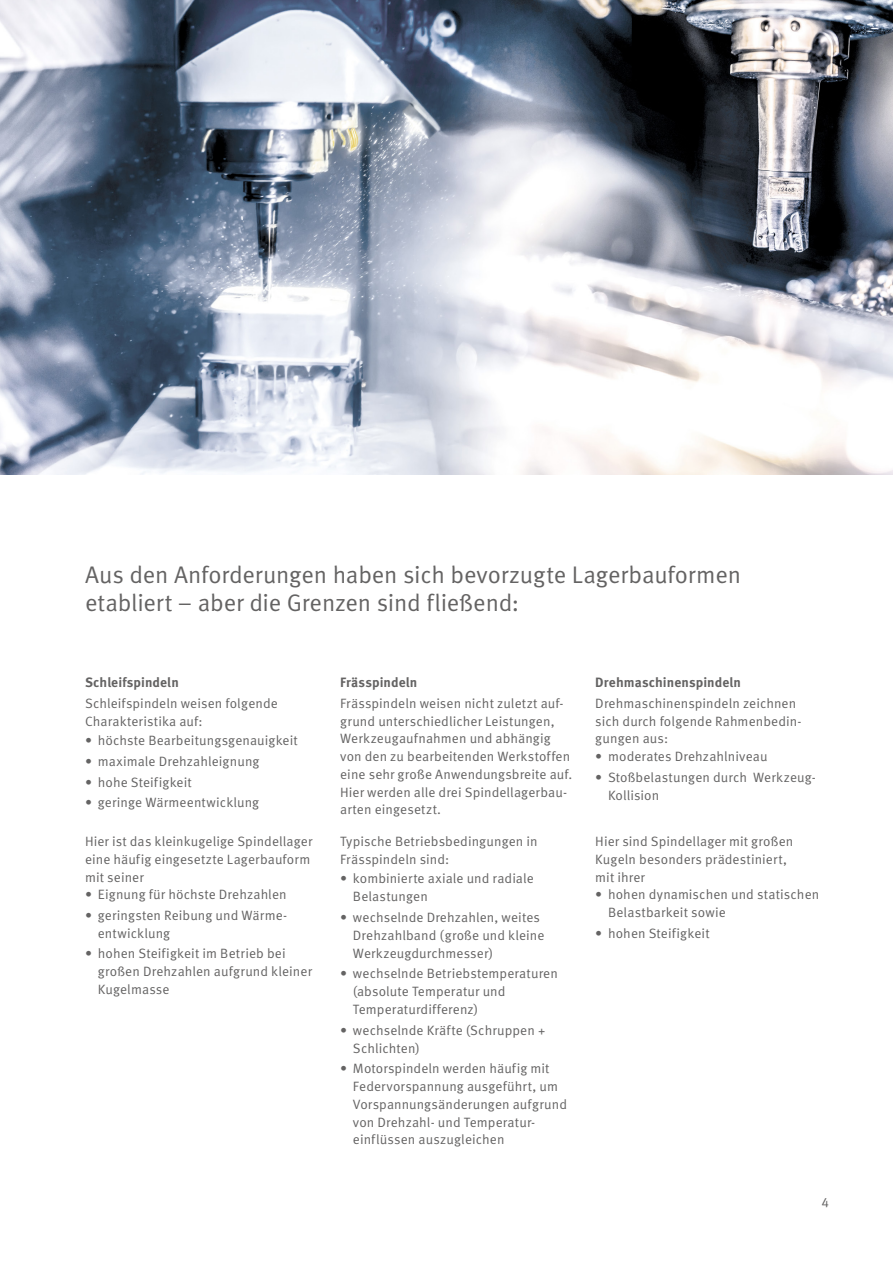
<style>
.page{position:relative;width:893px;height:1263px;background:#fff}
.page>*{position:absolute;margin:0;border:0;box-sizing:border-box;transform-origin:0 0}
.t1{font:24px/28.5px "Schaeffler Meta";letter-spacing:-.01em;color:#646363}
.t2{font:13.5px/17.7px "Schaeffler Meta";letter-spacing:.005em;color:#646363}
.t3{font:700 13.5px "Schaeffler Meta";letter-spacing:.005em;color:#646363}
</style>
<div class="page">
<img style="left:0;top:0;width:893px;height:474px">
<h1 class="t1" style="left:85px;top:560px;width:658px">Aus den Anforderungen haben sich bevorzugte Lagerbauformen etabliert – aber die Grenzen sind fließend:</h1>
<p class="t3" style="left:85px;top:673px;width:95px">Schleifspindeln</p>
<p class="t2" style="left:85px;top:695px;width:194px">Schleifspindeln weisen folgende<br>Charakteristika auf:</p>
<p class="t2" style="left:85px;top:731px;width:214px">• höchste Bearbeitungsgenauigkeit</p>
<p class="t2" style="left:85px;top:752px;width:176px">• maximale Drehzahleignung</p>
<p class="t2" style="left:85px;top:773px;width:108px">• hohe Steifigkeit</p>
<p class="t2" style="left:85px;top:794px;width:176px">• geringe Wärmeentwicklung</p>
<p class="t2" style="left:85px;top:833px;width:229px">Hier ist das kleinkugelige Spindellager eine häufig eingesetzte Lagerbauform mit seiner</p>
<p class="t2" style="left:85px;top:885px;width:203px">• Eignung für höchste Drehzahlen</p>
<p class="t2" style="left:98px;top:906px;width:191px;text-indent:-13px">• geringsten Reibung und Wärme&shy;entwicklung</p>
<p class="t2" style="left:98px;top:945px;width:216px;text-indent:-13px">• hohen Steifigkeit im Betrieb bei großen Drehzahlen aufgrund kleiner<br>Kugelmasse</p>
<p class="t3" style="left:340px;top:673px;width:79px">Frässpindeln</p>
<p class="t2" style="left:340px;top:695px;width:234px">Frässpindeln weisen nicht zuletzt auf&shy;grund unterschiedlicher Leistungen, Werkzeugaufnahmen und abhängig von den zu bearbeitenden Werkstoffen eine sehr große Anwendungsbreite auf.<br>Hier werden alle drei Spindellagerbau&shy;arten eingesetzt.</p>
<p class="t2" style="left:340px;top:833px;width:199px">Typische Betriebsbedingungen in<br>Frässpindeln sind:</p>
<p class="t2" style="left:353px;top:870px;width:182px;text-indent:-13px">• kombinierte axiale und radiale<br>Belastungen</p>
<p class="t2" style="left:353px;top:909px;width:193px;text-indent:-13px">• wechselnde Drehzahlen, weites<br>Drehzahlband (große und kleine<br>Werkzeugdurchmesser)</p>
<p class="t2" style="left:353px;top:965px;width:206px;text-indent:-13px">• wechselnde Betriebstemperaturen (absolute Temperatur und<br>Temperaturdifferenz)</p>
<p class="t2" style="left:353px;top:1021px;width:194px;text-indent:-13px">• wechselnde Kräfte (Schruppen +<br>Schlichten)</p>
<p class="t2" style="left:353px;top:1060px;width:216px;text-indent:-13px">• Motorspindeln werden häufig mit<br>Federvorspannung ausgeführt, um<br>Vorspannungsänderungen aufgrund von Drehzahl- und Temperatur&shy;einflüssen auszugleichen</p>
<p class="t3" style="left:595px;top:673px;width:147px">Drehmaschinenspindeln</p>
<p class="t2" style="left:595px;top:695px;width:208px">Drehmaschinenspindeln zeichnen sich durch folgende Rahmenbedin&shy;gungen aus:</p>
<p class="t2" style="left:595px;top:748px;width:174px">• moderates Drehzahlniveau</p>
<p class="t2" style="left:608px;top:769px;width:209px;text-indent:-13px">• Stoßbelastungen durch Werkzeug-<br>Kollision</p>
<p class="t2" style="left:595px;top:833px;width:200px">Hier sind Spindellager mit großen<br>Kugeln besonders prädestiniert, mit ihrer</p>
<p class="t2" style="left:608px;top:885px;width:213px;text-indent:-13px">• hohen dynamischen und statischen<br>Belastbarkeit sowie</p>
<p class="t2" style="left:595px;top:924px;width:116px">• hohen Steifigkeit</p>
<p class="t2" style="left:821px;top:1194px;width:9px">4</p>
</div>
